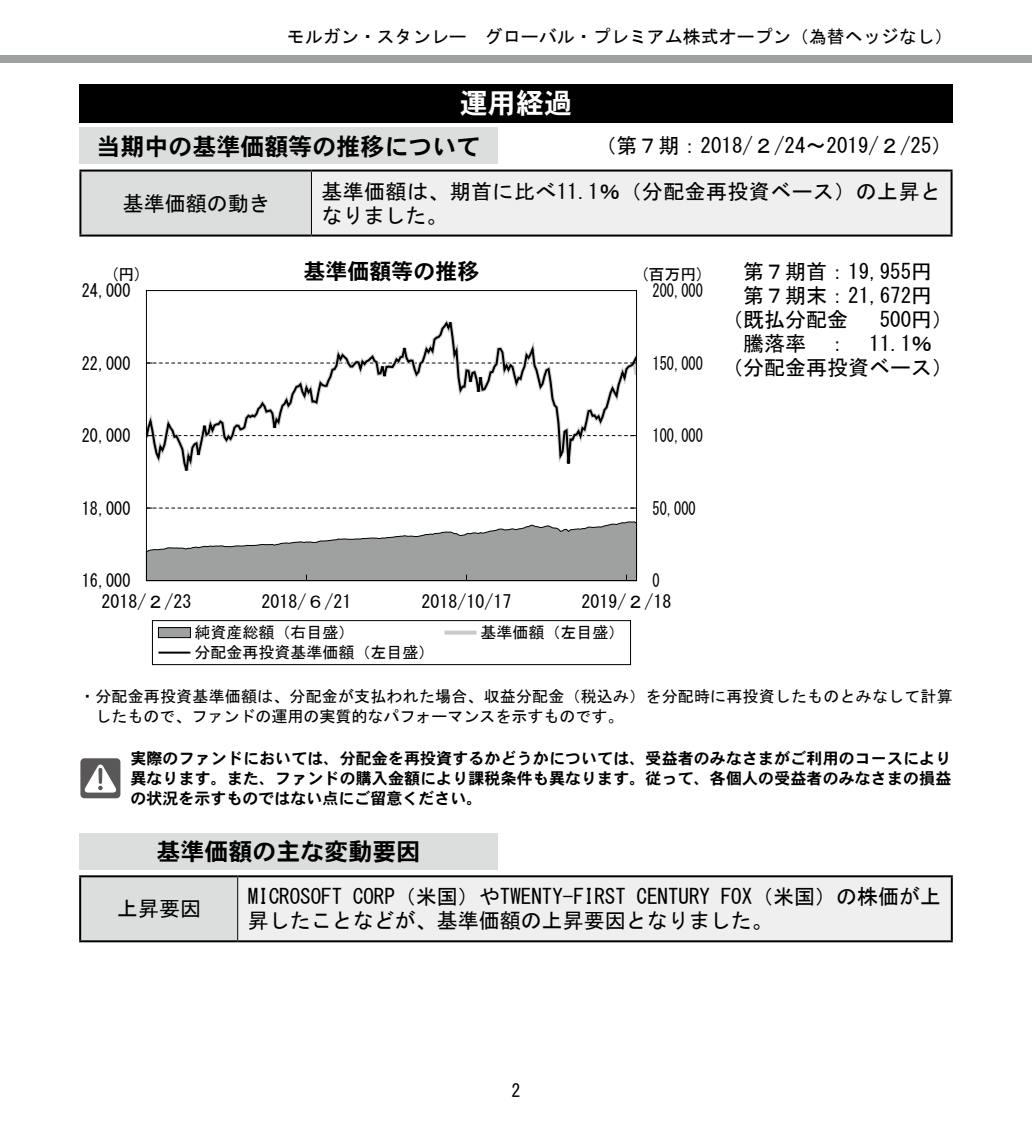
<style>
.page{position:relative;width:1032px;height:1134px;background:#fff}
.page>*{position:absolute;margin:0;border:0;box-sizing:border-box;transform-origin:0 0}
.t1{font:28px "DFHS Gothic W7 WIN RKSJ H";color:#fff}
.t2{font:24px "DFHS Gothic W7 WIN RKSJ H";color:#000}
.t3{font:22px "DFHS Gothic W7 WIN RKSJ H";color:#000}
.t4{font:21px/24px "MS Gothic";color:#000}
.t5{font:21px/24px "MS Gothic";letter-spacing:.02em;color:#000}
.t6{font:18px "MS Gothic";color:#000}
.t7{font:18px "MS Gothic";color:#000;scale:.9 1}
.t8{font:18px "MS Gothic";color:#000;scale:.8 1}
.t9{font:16px/20px "MS Gothic";color:#000}
.t10{font:16px/20px "DFHS Gothic W7 WIN RKSJ H";letter-spacing:.005em;color:#000;text-align:justify}
</style>
<div class="page">
<div style="left:0;top:56px;width:1032px;height:7px;background:#9fa0a0"></div>
<svg style="left:148px;top:319px;width:487px;height:152px"></svg>
<svg style="left:145px;top:521px;width:492px;height:61px"></svg>
<svg style="left:148px;top:362px;width:487px;height:1px"></svg>
<svg style="left:148px;top:435px;width:487px;height:1px"></svg>
<svg style="left:148px;top:508px;width:487px;height:1px"></svg>
<div style="left:146px;top:290px;width:491px;height:291px;border:1px solid #000"></div>
<div style="left:152px;top:620px;width:479px;height:45px;border:1px solid #000"></div>
<div style="left:158px;top:628px;width:32px;height:10px;background:#9fa0a0"></div>
<div style="left:158px;top:627px;width:33px;height:11px;border:1px solid #000"></div>
<svg style="left:444px;top:631px;width:32px;height:4px"></svg>
<hr style="left:158px;top:652px;width:32px;height:2px;background:#000">
<div style="left:79px;top:84px;width:873px;height:38px;background:#000"></div>
<div style="left:79px;top:128px;width:418px;height:36px;background:#dcdddd"></div>
<div style="left:80px;top:171px;width:231px;height:65px;background:#dcdddd"></div>
<div style="left:311px;top:171px;width:640px;height:65px;background:#efefef"></div>
<hr style="left:311px;top:172px;width:1px;height:63px;background:#000">
<hr style="left:79px;top:170px;width:232px;height:2px;background:#000">
<hr style="left:79px;top:172px;width:2px;height:63px;background:#000">
<hr style="left:311px;top:170px;width:641px;height:2px;background:#000">
<hr style="left:950px;top:172px;width:2px;height:63px;background:#000">
<hr style="left:79px;top:235px;width:232px;height:2px;background:#000">
<hr style="left:311px;top:235px;width:641px;height:2px;background:#000">
<div style="left:80px;top:758px;width:40px;height:40px;background:#595757;border-radius:4px"></div>
<svg style="left:84px;top:764px;width:33px;height:29px"></svg>
<svg style="left:98px;top:768px;width:4px;height:16px"></svg>
<div style="left:79px;top:834px;width:418px;height:36px;background:#dcdddd"></div>
<div style="left:80px;top:876px;width:158px;height:65px;background:#dcdddd"></div>
<div style="left:238px;top:876px;width:714px;height:65px;background:#efefef"></div>
<hr style="left:237px;top:877px;width:1px;height:63px;background:#000">
<hr style="left:79px;top:875px;width:159px;height:2px;background:#000">
<hr style="left:79px;top:877px;width:2px;height:63px;background:#000">
<hr style="left:238px;top:875px;width:715px;height:2px;background:#000">
<hr style="left:951px;top:877px;width:2px;height:63px;background:#000">
<hr style="left:79px;top:940px;width:159px;height:2px;background:#000">
<hr style="left:238px;top:940px;width:715px;height:2px;background:#000">
<p class="t6" style="left:287px;top:27px;width:668px">モルガン・スタンレー　グローバル・プレミアム株式オープン（為替ヘッジなし）</p>
<h1 class="t1" style="left:460px;top:89px;width:113px">運用経過</h1>
<p class="t2" style="left:96px;top:134px;width:386px">当期中の基準価額等の推移について</p>
<p class="t4" style="left:595px;top:134px;width:359px">（第７期：2018/２/24～2019/２/25）</p>
<p class="t4" style="left:123px;top:191px;width:149px">基準価額の動き</p>
<p class="t5" style="left:321px;top:179px;width:621px">基準価額は、期首に比べ11.1％（分配金再投資ベース）の上昇となりました。</p>
<p class="t4" style="left:743px;top:259px;width:190px">第７期首：19,955円</p>
<p class="t4" style="left:743px;top:283px;width:190px">第７期末：21,672円</p>
<p class="t4" style="left:722px;top:307px;width:127px">（既払分配金</p>
<p class="t4" style="left:880px;top:307px;width:75px">500円）</p>
<p class="t4" style="left:743px;top:331px;width:190px">騰落率 ： 11.1％</p>
<p class="t4" style="left:722px;top:355px;width:232px">（分配金再投資ベース）</p>
<p class="t3" style="left:303px;top:261px;width:178px">基準価額等の推移</p>
<p class="t9" style="left:110px;top:265px;width:33px">(円)</p>
<p class="t9" style="left:640px;top:265px;width:65px">(百万円)</p>
<p class="t7" style="left:82px;top:282px;width:56px">24,000</p>
<p class="t8" style="left:652px;top:282px;width:65px">200,000</p>
<p class="t7" style="left:82px;top:354px;width:56px">22,000</p>
<p class="t8" style="left:652px;top:354px;width:65px">150,000</p>
<p class="t7" style="left:82px;top:427px;width:56px">20,000</p>
<p class="t8" style="left:652px;top:427px;width:65px">100,000</p>
<p class="t7" style="left:82px;top:499px;width:56px">18,000</p>
<p class="t8" style="left:652px;top:499px;width:56px">50,000</p>
<p class="t7" style="left:82px;top:572px;width:56px">16,000</p>
<p class="t8" style="left:652px;top:572px;width:11px">0</p>
<p class="t6" style="left:101px;top:593px;width:91px">2018/２/23</p>
<p class="t6" style="left:261px;top:593px;width:91px">2018/６/21</p>
<p class="t6" style="left:421px;top:593px;width:91px">2018/10/17</p>
<p class="t6" style="left:581px;top:593px;width:91px">2019/２/18</p>
<p class="t9" style="left:194px;top:623px;width:161px">純資産総額（右目盛）</p>
<p class="t9" style="left:480px;top:623px;width:145px">基準価額（左目盛）</p>
<p class="t9" style="left:194px;top:643px;width:241px">分配金再投資基準価額（左目盛）</p>
<p class="t9" style="left:95px;top:687px;width:859px;text-indent:-16px">・分配金再投資基準価額は、分配金が支払われた場合、収益分配金（税込み）を分配時に再投資したものとみなして計算したもので、ファンドの運用の実質的なパフォーマンスを示すものです。</p>
<p class="t10" style="left:130px;top:748px;width:822px">実際のファンドにおいては、分配金を再投資するかどうかについては、受益者のみなさまがご利用のコースにより異なります。また、ファンドの購入金額により課税条件も異なります。従って、各個人の受益者のみなさまの損益の状況を示すものではない点にご留意ください。</p>
<p class="t2" style="left:156px;top:840px;width:266px">基準価額の主な変動要因</p>
<p class="t4" style="left:117px;top:897px;width:86px">上昇要因</p>
<p class="t4" style="left:248px;top:885px;width:695px">MICROSOFT CORP（米国）やTWENTY-FIRST CENTURY FOX（米国）の株価が上昇したことなどが、基準価額の上昇要因となりました。</p>
<p class="t6" style="left:511px;top:1081px;width:10px">2</p>
</div>
